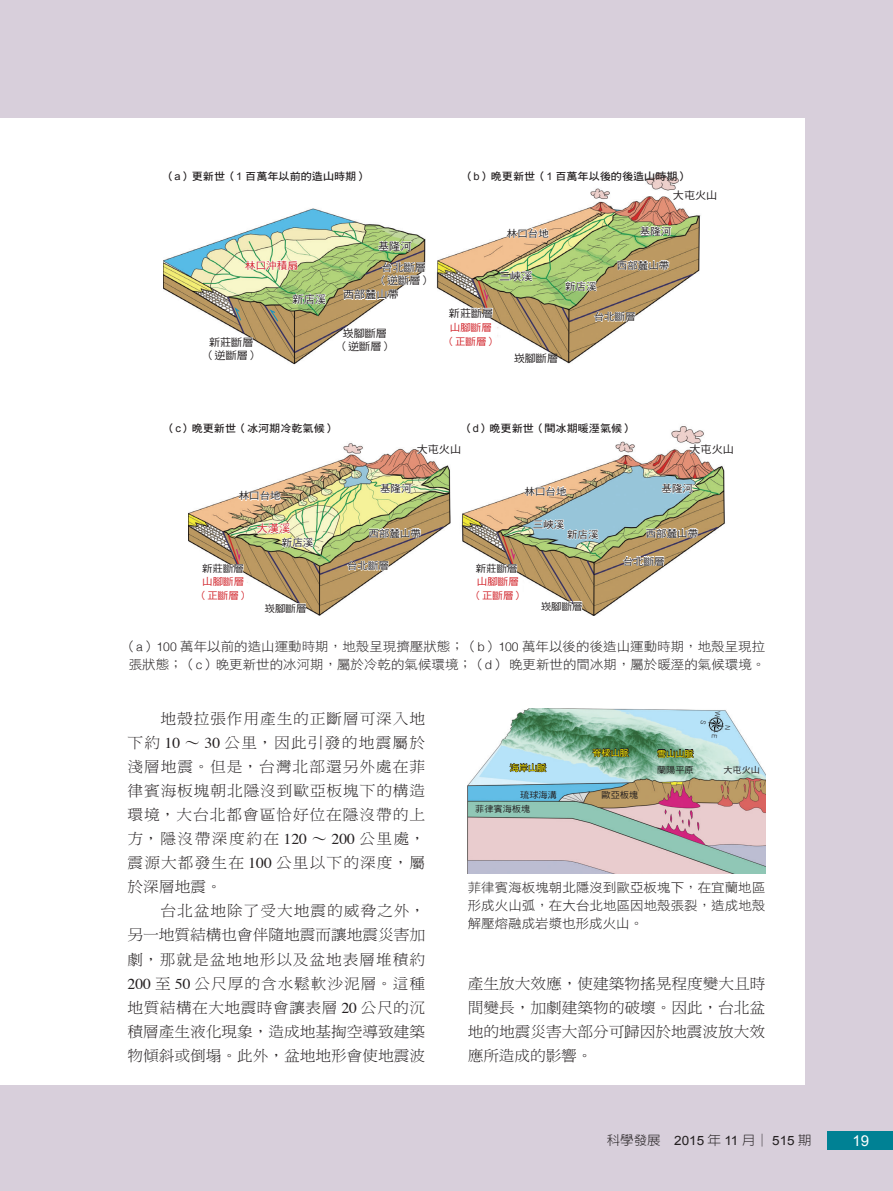
<style>
.page{position:relative;width:893px;height:1191px;background:#d8cfdb}
.page>*{position:absolute;margin:0;border:0;box-sizing:border-box;transform-origin:0 0}
.內文{font:15px/24.2px "DF Ming Std W3";letter-spacing:-.005em;color:#231f20;text-align:justify;scale:1.05 1}
.右頁碼{font:15px "Arial";color:#fff}
.圖說{font:12.9px/18px "DF Hei Std W3";color:#231f20;text-align:center;scale:1.05 1}
.t1{font:12.9px "Arial";color:#231f20;scale:1.05 1}
.圖說-2{font:10.5px "DF Hei Std W7";color:#231f20;scale:1.05 1}
.圖說-3{font:10.5px/12.9px "DF Hei Std W5";color:#231f20;text-align:center;scale:1.05 1}
.圖說-4{font:10.5px "DF Hei Std W5";color:#d1232a;scale:1.05 1}
.圖說-5{font:10.05px "DF Hei Std W5";color:#231f20;scale:1.05 1}
.圖說-6{font:10.05px/13.5px "DF Hei Std W5";color:#d1232a;text-align:center;scale:1.05 1}
.圖說-7{font:8.7px "DF Hei Std W5";color:#231f20;scale:1.05 1}
.圖說-8{font:8.7px "DF Hei Std W5";color:#fff101;scale:1.05 1}
.s1{font-family:"Arial"}
.s2{font-family:"Helvetica";font-weight:300;font-size:12.3px}
.s3{font-family:"Times"}
.s4{font-family:"AR New Hei B5";font-weight:300}
</style>
<div class="page">
<div style="left:0;top:118px;width:805px;height:966px;background:#fff"></div>
<div style="left:828px;top:1131px;width:65px;height:18px;background:#008194"></div>
<img style="left:163px;top:173px;width:538px;height:192px">
<svg style="left:245px;top:258px;width:53px;height:14px"></svg>
<svg style="left:208px;top:334px;width:47px;height:30px"></svg>
<svg style="left:292px;top:292px;width:34px;height:15px"></svg>
<svg style="left:564px;top:280px;width:33px;height:13px"></svg>
<svg style="left:616px;top:254px;width:54px;height:18px"></svg>
<svg style="left:342px;top:323px;width:47px;height:32px"></svg>
<svg style="left:343px;top:259px;width:85px;height:42px"></svg>
<svg style="left:593px;top:309px;width:45px;height:17px"></svg>
<svg style="left:378px;top:235px;width:34px;height:17px"></svg>
<svg style="left:639px;top:220px;width:33px;height:16px"></svg>
<svg style="left:506px;top:227px;width:43px;height:12px"></svg>
<svg style="left:499px;top:263px;width:34px;height:19px"></svg>
<svg style="left:448px;top:305px;width:47px;height:17px"></svg>
<svg style="left:673px;top:184px;width:28px;height:18px"></svg>
<img style="left:189px;top:426px;width:536px;height:189px">
<svg style="left:368px;top:521px;width:54px;height:19px"></svg>
<svg style="left:645px;top:521px;width:54px;height:19px"></svg>
<svg style="left:346px;top:558px;width:45px;height:16px"></svg>
<svg style="left:622px;top:553px;width:45px;height:17px"></svg>
<svg style="left:379px;top:478px;width:33px;height:16px"></svg>
<svg style="left:661px;top:478px;width:33px;height:16px"></svg>
<svg style="left:238px;top:490px;width:43px;height:11px"></svg>
<svg style="left:524px;top:485px;width:43px;height:11px"></svg>
<svg style="left:532px;top:512px;width:67px;height:30px"></svg>
<svg style="left:201px;top:562px;width:44px;height:41px"></svg>
<svg style="left:475px;top:561px;width:46px;height:43px"></svg>
<svg style="left:264px;top:599px;width:44px;height:16px"></svg>
<svg style="left:540px;top:596px;width:45px;height:19px"></svg>
<svg style="left:416px;top:437px;width:45px;height:18px"></svg>
<svg style="left:689px;top:437px;width:36px;height:18px"></svg>
<svg style="left:257px;top:521px;width:57px;height:28px"></svg>
<img style="left:468px;top:708px;width:297px;height:165px">
<svg style="left:592px;top:745px;width:37px;height:14px"></svg>
<svg style="left:657px;top:748px;width:37px;height:12px"></svg>
<svg style="left:509px;top:762px;width:38px;height:12px"></svg>
<svg style="left:715px;top:711px;width:5px;height:6px"></svg>
<svg style="left:725px;top:725px;width:5px;height:4px"></svg>
<svg style="left:712px;top:734px;width:5px;height:4px"></svg>
<svg style="left:701px;top:720px;width:5px;height:4px"></svg>
<p class="圖說-2" style="left:163px;top:170px;width:196px">（<span class="s1">a</span>）更新世（<span class="s1">1</span> 百萬年以前的造山時期）</p>
<p class="圖說-6" style="left:245px;top:258px;width:51px">林口沖積扇</p>
<p class="圖說-3" style="left:378px;top:239px;width:33px">基隆河</p>
<p class="圖說-3" style="left:376px;top:261px;width:54px">台北斷層（逆斷層）</p>
<p class="圖說-3" style="left:203px;top:336px;width:54px">新莊斷層（逆斷層）</p>
<p class="圖說-3" style="left:293px;top:292px;width:33px">新店溪</p>
<p class="圖說-3" style="left:343px;top:288px;width:54px">西部麓山帶</p>
<p class="圖說-3" style="left:337px;top:327px;width:54px">崁腳斷層（逆斷層）</p>
<p class="圖說-2" style="left:462px;top:170px;width:217px">（<span class="s1">b</span>）晚更新世（<span class="s1">1</span> 百萬年以後的後造山時期）</p>
<p class="圖說-3" style="left:673px;top:189px;width:44px">大屯火山</p>
<p class="圖說-5" style="left:507px;top:228px;width:41px">林口台地</p>
<p class="圖說-3" style="left:499px;top:269px;width:33px">三峽溪</p>
<p class="圖說-3" style="left:449px;top:306px;width:44px">新莊斷層</p>
<p class="圖說-6" style="left:445px;top:321px;width:51px">山腳斷層（正斷層）</p>
<p class="圖說-3" style="left:514px;top:352px;width:44px">崁腳斷層</p>
<p class="圖說-5" style="left:640px;top:226px;width:31px">基隆河</p>
<p class="圖說-5" style="left:565px;top:281px;width:31px">新店溪</p>
<p class="圖說-5" style="left:617px;top:260px;width:51px">西部麓山帶</p>
<p class="圖說-5" style="left:594px;top:311px;width:41px">台北斷層</p>
<p class="圖說-2" style="left:164px;top:422px;width:165px">（<span class="s1">c</span>）晚更新世（冰河期冷乾氣候）</p>
<p class="圖說-2" style="left:462px;top:422px;width:165px">（<span class="s1">d</span>）晚更新世（間冰期暖溼氣候）</p>
<p class="圖說-3" style="left:417px;top:442px;width:44px">大屯火山</p>
<p class="圖說-3" style="left:689px;top:442px;width:44px">大屯火山</p>
<p class="圖說-5" style="left:380px;top:483px;width:31px">基隆河</p>
<p class="圖說-5" style="left:662px;top:483px;width:31px">基隆河</p>
<p class="圖說-5" style="left:524px;top:485px;width:41px">林口台地</p>
<p class="圖說-5" style="left:533px;top:519px;width:31px">三峽溪</p>
<p class="圖說-5" style="left:239px;top:490px;width:41px">林口台地</p>
<p class="圖說-4" style="left:257px;top:523px;width:33px">大漢溪</p>
<p class="圖說-5" style="left:369px;top:527px;width:52px">西部麓山帶</p>
<p class="圖說-5" style="left:567px;top:529px;width:31px">新店溪</p>
<p class="圖說-5" style="left:646px;top:527px;width:51px">西部麓山帶</p>
<p class="圖說-5" style="left:347px;top:560px;width:42px">台北斷層</p>
<p class="圖說-5" style="left:282px;top:537px;width:31px">新店溪</p>
<p class="圖說-5" style="left:623px;top:555px;width:41px">台北斷層</p>
<p class="圖說-5" style="left:202px;top:563px;width:41px">新莊斷層</p>
<p class="圖說-5" style="left:476px;top:563px;width:41px">新莊斷層</p>
<p class="圖說-6" style="left:197px;top:574px;width:51px">山腳斷層（正斷層）</p>
<p class="圖說-6" style="left:472px;top:574px;width:51px">山腳斷層（正斷層）</p>
<p class="圖說-5" style="left:265px;top:602px;width:41px">崁腳斷層</p>
<p class="圖說-5" style="left:541px;top:600px;width:41px">崁腳斷層</p>
<p class="圖說" style="left:123px;top:637px;width:614px">（<span class="s2">a</span>）<span class="s2">100</span> 萬年以前的造山運動時期，地殼呈現擠壓狀態；（<span class="s2">b</span>）<span class="s2">100</span> 萬年以後的後造山運動時期，地殼呈現拉張狀態；（<span class="s2">c</span>）晚更新世的冰河期，屬於冷乾的氣候環境；（<span class="s2">d</span>）晚更新世的間冰期，屬於暖溼的氣候環境。</p>
<p class="內文" style="left:128px;top:706px;width:285px;text-indent:33px">地殼拉張作用產生的正斷層可深入地下約 <span class="s3">10</span> ∼ <span class="s3">30</span> 公里，因此引發的地震屬於淺層地震。但是，台灣北部還另外處在菲律賓海板塊朝北隱沒到歐亞板塊下的構造環境，大台北都會區恰好位在隱沒帶的上方，隱沒帶深度約在 <span class="s3">120</span> ∼ <span class="s3">200</span> 公里處，震源大都發生在 <span class="s3">100</span> 公里以下的深度，屬於深層地震。</p>
<p class="內文" style="left:128px;top:898px;width:285px;text-indent:33px">台北盆地除了受大地震的威脅之外，另一地質結構也會伴隨地震而讓地震災害加劇，那就是盆地地形以及盆地表層堆積約<span class="s3">200</span> 至 <span class="s3">50</span> 公尺厚的含水鬆軟沙泥層。這種地質結構在大地震時會讓表層 <span class="s3">20</span> 公尺的沉積層產生液化現象，造成地基掏空導致建築物傾斜或倒塌。此外，盆地地形會使地震波</p>
<p class="圖說-8" style="left:592px;top:748px;width:36px">脊樑山脈</p>
<p class="圖說-8" style="left:657px;top:748px;width:36px">雪山山脈</p>
<p class="圖說-8" style="left:510px;top:763px;width:36px">海岸山脈</p>
<p class="圖說-7" style="left:657px;top:765px;width:36px">蘭陽平原</p>
<p class="圖說-7" style="left:723px;top:765px;width:36px">大屯火山</p>
<p class="圖說-7" style="left:520px;top:790px;width:36px">琉球海溝</p>
<p class="圖說-7" style="left:475px;top:804px;width:54px">菲律賓海板塊</p>
<p class="圖說-7" style="left:602px;top:790px;width:36px">歐亞板塊</p>
<p class="圖說" style="left:468px;top:878px;width:285px;text-align:justify">菲律賓海板塊朝北隱沒到歐亞板塊下，在宜蘭地區形成火山弧，在大台北地區因地殼張裂，造成地殼解壓熔融成岩漿也形成火山。</p>
<p class="內文" style="left:468px;top:971px;width:285px">產生放大效應，使建築物搖晃程度變大且時間變長，加劇建築物的破壞。因此，台北盆地的地震災害大部分可歸因於地震波放大效應所造成的影響。</p>
<p class="t1" style="left:607px;top:1132px;width:197px"><span class="s4">科學發展</span> 2015 <span class="s4">年</span> 11 <span class="s4">月│</span> 515 <span class="s4">期</span></p>
<p class="右頁碼" style="left:852px;top:1131px;width:18px">19</p>
</div>
